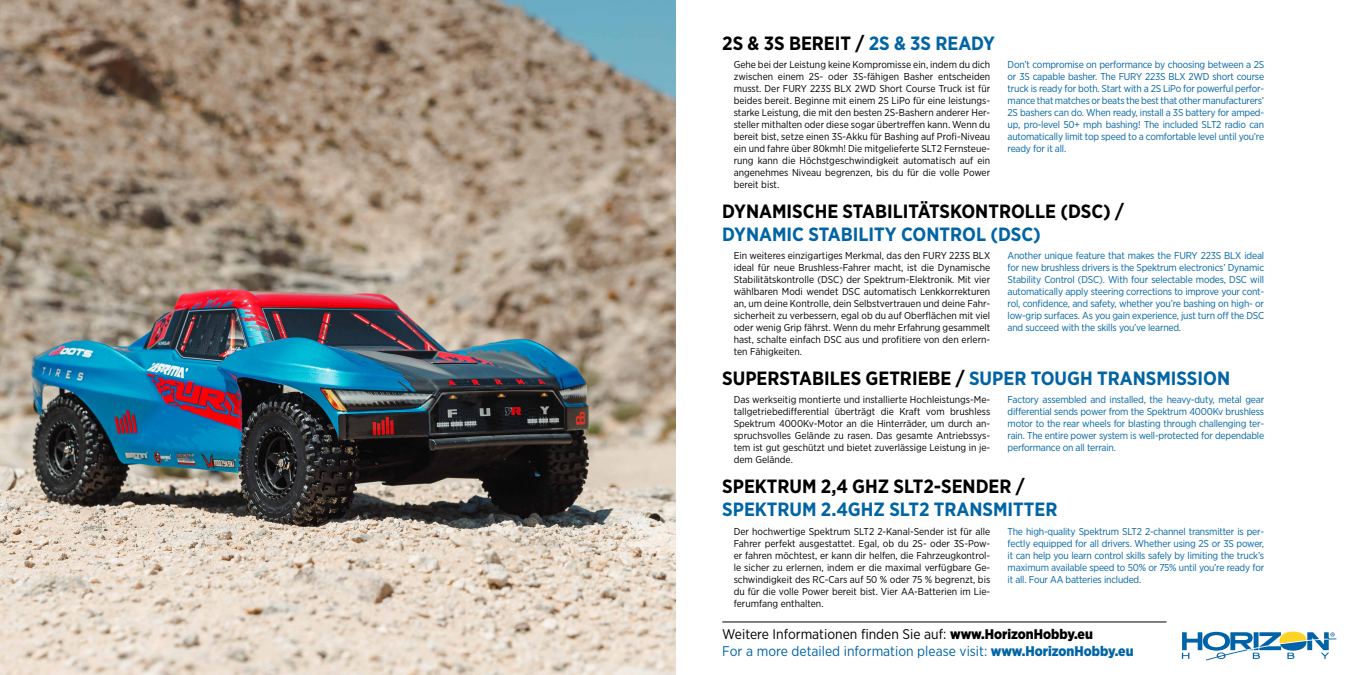
<style>
.page{position:relative;width:1350px;height:675px;background:#fff}
.page>*{position:absolute;margin:0;border:0;box-sizing:border-box;transform-origin:0 0}
.t1{font:700 19.2px "Gotham Narrow";color:#000}
.t2{font:700 19.2px "Gotham Narrow";color:#0064a5}
.t3{font:14px/16.8px "Gotham Narrow";color:#0064a5}
.t4{font:10px/12px "Gotham Narrow";color:#000;text-align:justify}
.t5{font:10px/12px "Gotham Narrow";letter-spacing:-.02em;color:#0064a5;text-align:justify}
.s1{color:#0064a5}
.s2{color:#000}
.s3{font-weight:900;color:#000}
.s4{font-weight:900}
</style>
<div class="page">
<svg style="left:1182px;top:632px;width:154px;height:29px"></svg>
<hr style="left:722px;top:622px;width:444px;height:1px;background:#000">
<img style="left:0;top:0;width:675px;height:675px">
<h1 class="t1" style="left:722px;top:31px;width:274px">2S &amp; 3S BEREIT / <span class="s1">2S &amp; 3S READY</span></h1>
<p class="t4" style="left:734px;top:58px;width:258px">Gehe bei der Leistung keine Kompromisse ein, indem du dich zwischen einem 2S- oder 3S-fähigen Basher entscheiden musst. Der FURY 223S BLX 2WD Short Course Truck ist für beides bereit. Beginne mit einem 2S LiPo für eine leistungs&shy;starke Leistung, die mit den besten 2S-Bashern anderer Her&shy;steller mithalten oder diese sogar übertreffen kann. Wenn du bereit bist, setze einen 3S-Akku für Bashing auf Profi-Niveau ein und fahre über 80kmh! Die mitgelieferte SLT2 Fernsteue&shy;rung kann die Höchstgeschwindigkeit automatisch auf ein angenehmes Niveau begrenzen, bis du für die volle Power bereit bist.</p>
<p class="t5" style="left:1008px;top:58px;width:258px">Don’t compromise on performance by choosing between a 2S or 3S capable basher. The FURY 223S BLX 2WD short course truck is ready for both. Start with a 2S LiPo for powerful perfor&shy;mance that matches or beats the best that other manufacturers’ 2S bashers can do. When ready, install a 3S battery for amped&shy;up, pro-level 50+ mph bashing! The included SLT2 radio can automatically limit top speed to a comfortable level until you’re ready for it all.</p>
<h1 class="t1" style="left:722px;top:199px;width:403px">DYNAMISCHE STABILITÄTSKONTROLLE (DSC) /</h1>
<h1 class="t2" style="left:722px;top:222px;width:320px">DYNAMIC STABILITY CONTROL (DSC)</h1>
<p class="t4" style="left:734px;top:250px;width:258px">Ein weiteres einzigartiges Merkmal, das den FURY 223S BLX ideal für neue Brushless-Fahrer macht, ist die Dynamische Stabilitätskontrolle (DSC) der Spektrum-Elektronik. Mit vier wählbaren Modi wendet DSC automatisch Lenkkorrekturen an, um deine Kontrolle, dein Selbstvertrauen und deine Fahr&shy;sicherheit zu verbessern, egal ob du auf Oberflächen mit viel oder wenig Grip fährst. Wenn du mehr Erfahrung gesammelt hast, schalte einfach DSC aus und profitiere von den erlern&shy;ten Fähigkeiten.</p>
<p class="t5" style="left:1008px;top:250px;width:258px">Another unique feature that makes the FURY 223S BLX ideal for new brushless drivers is the Spektrum electronics’ Dynamic Stability Control (DSC). With four selectable modes, DSC will automatically apply steering corrections to improve your cont&shy;rol, confidence, and safety, whether you’re bashing on high- or low-grip surfaces. As you gain experience, just turn off the DSC and succeed with the skills you’ve learned.</p>
<h1 class="t1" style="left:722px;top:366px;width:509px">SUPERSTABILES GETRIEBE / <span class="s1">SUPER TOUGH TRANSMISSION</span></h1>
<p class="t4" style="left:734px;top:394px;width:258px">Das werkseitig montierte und installierte Hochleistungs-Me&shy;tallgetriebedifferential überträgt die Kraft vom brushless Spektrum 4000Kv-Motor an die Hinterräder, um durch an&shy;spruchsvolles Gelände zu rasen. Das gesamte Antriebssys&shy;tem ist gut geschützt und bietet zuverlässige Leistung in je&shy;dem Gelände.</p>
<p class="t5" style="left:1008px;top:394px;width:258px">Factory assembled and installed, the heavy-duty, metal gear differential sends power from the Spektrum 4000Kv brushless motor to the rear wheels for blasting through challenging ter&shy;rain. The entire power system is well-protected for dependable performance on all terrain.</p>
<h1 class="t1" style="left:722px;top:474px;width:304px">SPEKTRUM 2,4 GHZ SLT2-SENDER /</h1>
<h1 class="t2" style="left:722px;top:497px;width:337px">SPEKTRUM 2.4GHZ SLT2 TRANSMITTER</h1>
<p class="t4" style="left:734px;top:525px;width:258px">Der hochwertige Spektrum SLT2 2-Kanal-Sender ist für alle Fahrer perfekt ausgestattet. Egal, ob du 2S- oder 3S-Pow&shy;er fahren möchtest, er kann dir helfen, die Fahrzeugkontrol&shy;le sicher zu erlernen, indem er die maximal verfügbare Ge&shy;schwindigkeit des RC-Cars auf 50 % oder 75 % begrenzt, bis du für die volle Power bereit bist. Vier AA-Batterien im Lie&shy;ferumfang enthalten.</p>
<p class="t5" style="left:1008px;top:525px;width:258px">The high-quality Spektrum SLT2 2-channel transmitter is per&shy;fectly equipped for all drivers. Whether using 2S or 3S power, it can help you learn control skills safely by limiting the truck’s maximum available speed to 50% or 75% until you’re ready for it all. Four AA batteries included.</p>
<h2 class="t3" style="left:722px;top:626px;width:413px"><span class="s2">Weitere Informationen finden Sie auf:</span> <span class="s3">www.HorizonHobby.eu<br></span>For a more detailed information please visit: <span class="s4">www.HorizonHobby.eu</span></h2>
</div>
